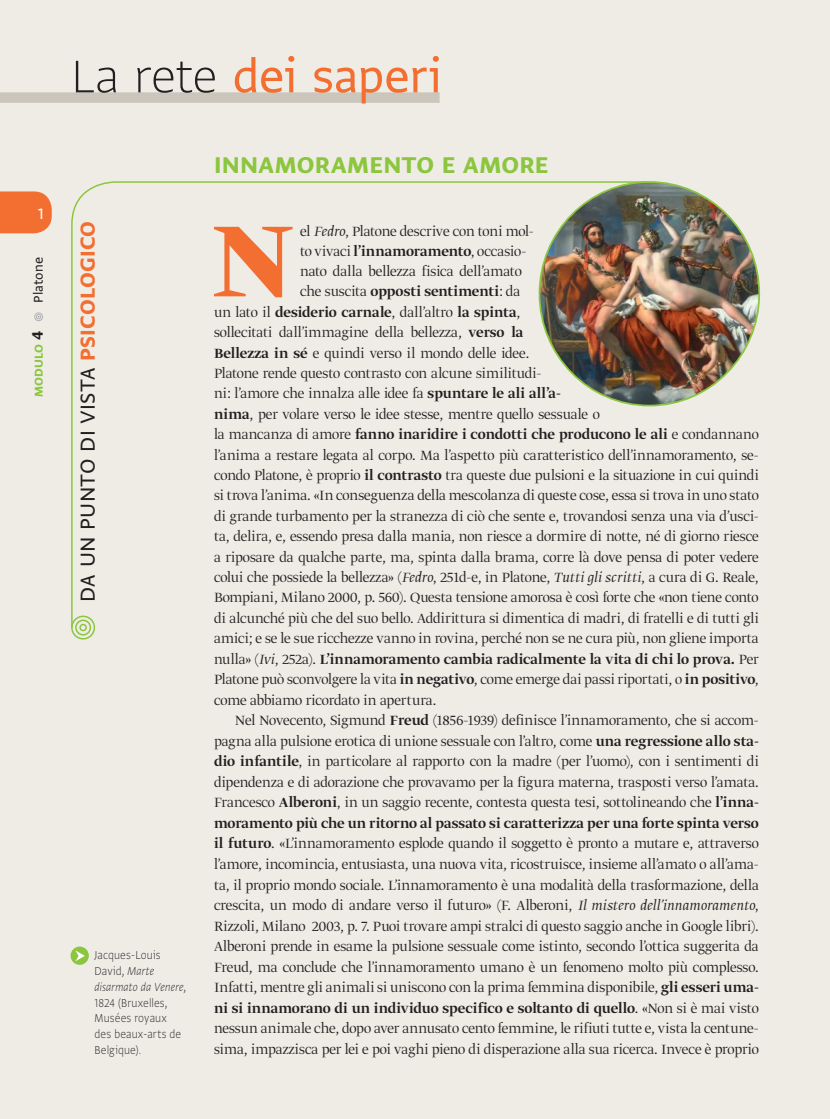
<style>
.page{position:relative;width:830px;height:1119px;background:#fff}
.page>*{position:absolute;margin:0;border:0;box-sizing:border-box;transform-origin:0 0}
.t1{font:700 119.25px "Greta Display Pro";color:#f36e31}
.t2{font:54px "Greta Sans Std";letter-spacing:-.01em;color:#f36e31}
.t3{font:27px "Greta Sans Std Bld";letter-spacing:.01em;color:#8bc63e}
.t4{font:24px "Greta Sans Std";letter-spacing:.01em;color:#231f20}
.t5{font:18px "Greta Sans Std";color:#fff}
.t6{font:300 15.75px "Greta Display Pro";color:#231f20}
.t7{font:500 15.75px "Greta Display Pro";color:#231f20}
.t8{font:15px "Greta Sans Std";color:#231f20}
.t9{font:300 expanded 13.5px/15.8px "Greta Sans Std";letter-spacing:.01em;color:#231f20;scale:.9 1}
.t10{font:13.5px "Greta Sans Std Bld";letter-spacing:.01em;color:#8bc63e}
.s1{font-size:18px;color:#231f20}
.s2{font-weight:300;font-stretch:expanded;color:#231f20}
.s3{font-family:"Greta Sans Std Bld";color:#f36e31}
.s4{font-style:italic}
.s5{font-weight:500}
.s6{font-weight:300}
.s7{font-weight:300;font-style:italic}
</style>
<div class="page">
<div style="left:0;top:0;width:829px;height:1118px;background:#efece6"></div>
<svg style="left:34px;top:312px;width:9px;height:9px"></svg>
<svg style="left:0;top:191px;width:52px;height:42px;background:#f2773e"></svg>
<div style="left:0;top:92px;width:439px;height:11px;background:#cbc6bc"></div>
<svg style="left:71px;top:181px;width:577px;height:448px"></svg>
<div style="left:71px;top:615px;width:24px;height:24px;border:2px solid #8bc63e;border-radius:50%"></div>
<div style="left:75px;top:619px;width:16px;height:16px;border:2px solid #8bc63e;border-radius:50%"></div>
<div style="left:79px;top:623px;width:8px;height:8px;border:2px solid #8bc63e;border-radius:50%"></div>
<img style="left:539px;top:182px;width:219px;height:223px">
<svg style="left:70px;top:946px;width:19px;height:18px"></svg>
<svg style="left:75px;top:950px;width:10px;height:11px"></svg>
<p class="t5" style="left:38px;top:203px;width:7px">1</p>
<p class="t8" style="left:30px;top:303px;width:47px;rotate:-90deg">Platone</p>
<p class="t10" style="left:31px;top:397px;width:67px;rotate:-90deg">MODULO <span class="s1">4</span></p>
<h2 class="t2" style="left:71px;top:45px;width:372px"><span class="s2">La rete</span> dei saperi</h2>
<h3 class="t4" style="left:74px;top:602px;width:382px;rotate:-90deg">DA UN PUNTO DI VISTA <span class="s3">PSICOLOGICO</span></h3>
<p class="t9" style="left:95px;top:946px;width:103px">Jacques-Louis<br>David, <span class="s4">Marte disarmato da Venere</span>,<br>1824 (Bruxelles,<br>Musées royaux des beaux-arts de<br>Belgique).</p>
<h3 class="t3" style="left:214px;top:149px;width:336px">INNAMORAMENTO E AMORE</h3>
<h1 class="t1" style="left:212px;top:191px;width:83px">N</h1>
<p class="t6" style="left:300px;top:222px;width:235px">el <span class="s4">Fedro</span>, Platone descrive con toni mol-</p>
<p class="t6" style="left:300px;top:242px;width:228px">to vivaci <span class="s5">l’innamoramento</span>, occasio-</p>
<p class="t6" style="left:300px;top:262px;width:223px">nato dalla bellezza fisica dell’amato</p>
<p class="t7" style="left:300px;top:282px;width:222px"><span class="s6">che suscita</span> opposti sentimenti<span class="s6">: da</span></p>
<p class="t7" style="left:214px;top:303px;width:308px"><span class="s6">un lato il</span> desiderio carnale<span class="s6">, dall’altro</span> la spinta<span class="s6">,</span></p>
<p class="t6" style="left:214px;top:323px;width:311px">sollecitati dall’immagine della bellezza, <span class="s5">verso la</span></p>
<p class="t6" style="left:214px;top:343px;width:317px"><span class="s5">Bellezza in sé</span> e quindi verso il mondo delle idee.</p>
<p class="t6" style="left:214px;top:364px;width:329px">Platone rende questo contrasto con alcune similitudi-</p>
<p class="t6" style="left:214px;top:384px;width:348px">ni: l’amore che innalza alle idee fa <span class="s5">spuntare le ali all’a-</span></p>
<p class="t6" style="left:214px;top:405px;width:387px"><span class="s5">nima</span>, per volare verso le idee stesse, mentre quello sessuale o</p>
<p class="t7" style="left:214px;top:425px;width:546px"><span class="s6">la mancanza di amore</span> fanno inaridire i condotti che producono le ali <span class="s6">e condannano</span></p>
<p class="t6" style="left:214px;top:445px;width:546px">l’anima a restare legata al corpo. Ma l’aspetto più caratteristico dell’innamoramento, se-</p>
<p class="t6" style="left:214px;top:466px;width:546px">condo Platone, è proprio <span class="s5">il contrasto</span> tra queste due pulsioni e la situazione in cui quindi</p>
<p class="t6" style="left:214px;top:486px;width:546px">si trova l’anima. «In conseguenza della mescolanza di queste cose, essa si trova in uno stato</p>
<p class="t6" style="left:214px;top:507px;width:546px">di grande turbamento per la stranezza di ciò che sente e, trovandosi senza una via d’usci-</p>
<p class="t6" style="left:214px;top:527px;width:546px">ta, delira, e, essendo presa dalla mania, non riesce a dormire di notte, né di giorno riesce</p>
<p class="t6" style="left:214px;top:547px;width:546px">a riposare da qualche parte, ma, spinta dalla brama, corre là dove pensa di poter vedere</p>
<p class="t6" style="left:214px;top:568px;width:546px">colui che possiede la bellezza» (<span class="s4">Fedro</span>, 251d-e, in Platone, <span class="s4">Tutti gli scritti</span>, a cura di G. Reale,</p>
<p class="t6" style="left:214px;top:588px;width:546px">Bompiani, Milano 2000, p. 560). Questa tensione amorosa è così forte che «non tiene conto</p>
<p class="t6" style="left:214px;top:609px;width:546px">di alcunché più che del suo bello. Addirittura si dimentica di madri, di fratelli e di tutti gli</p>
<p class="t6" style="left:214px;top:629px;width:546px">amici; e se le sue ricchezze vanno in rovina, perché non se ne cura più, non gliene importa</p>
<p class="t7" style="left:214px;top:649px;width:546px"><span class="s6">nulla» (</span><span class="s7">Ivi</span><span class="s6">, 252a).</span> L’innamoramento cambia radicalmente la vita di chi lo prova. <span class="s6">Per</span></p>
<p class="t6" style="left:214px;top:670px;width:546px">Platone può sconvolgere la vita <span class="s5">in negativo</span>, come emerge dai passi riportati, o <span class="s5">in positivo</span>,</p>
<p class="t6" style="left:214px;top:690px;width:224px">come abbiamo ricordato in apertura.</p>
<p class="t6" style="left:235px;top:711px;width:524px">Nel Novecento, Sigmund <span class="s5">Freud</span> (1856-1939) definisce l’innamoramento, che si accom-</p>
<p class="t6" style="left:214px;top:731px;width:546px">pagna alla pulsione erotica di unione sessuale con l’altro, come <span class="s5">una regressione allo sta-</span></p>
<p class="t6" style="left:214px;top:752px;width:546px"><span class="s5">dio infantile</span>, in particolare al rapporto con la madre (per l’uomo), con i sentimenti di</p>
<p class="t6" style="left:214px;top:772px;width:546px">dipendenza e di adorazione che provavamo per la figura materna, trasposti verso l’amata.</p>
<p class="t6" style="left:214px;top:793px;width:546px">Francesco <span class="s5">Alberoni</span>, in un saggio recente, contesta questa tesi, sottolineando che <span class="s5">l’inna-</span></p>
<p class="t7" style="left:214px;top:813px;width:546px">moramento più che un ritorno al passato si caratterizza per una forte spinta verso</p>
<p class="t6" style="left:214px;top:834px;width:546px"><span class="s5">il futuro</span>. «L’innamoramento esplode quando il soggetto è pronto a mutare e, attraverso</p>
<p class="t6" style="left:214px;top:854px;width:546px">l’amore, incomincia, entusiasta, una nuova vita, ricostruisce, insieme all’amato o all’ama-</p>
<p class="t6" style="left:214px;top:875px;width:546px">ta, il proprio mondo sociale. L’innamoramento è una modalità della trasformazione, della</p>
<p class="t6" style="left:214px;top:895px;width:546px">crescita, un modo di andare verso il futuro» (F. Alberoni, <span class="s4">Il mistero dell’innamoramento</span>,</p>
<p class="t6" style="left:214px;top:916px;width:546px">Rizzoli, Milano 2003, p. 7. Puoi trovare ampi stralci di questo saggio anche in Google libri).</p>
<p class="t6" style="left:214px;top:937px;width:546px">Alberoni prende in esame la pulsione sessuale come istinto, secondo l’ottica suggerita da</p>
<p class="t6" style="left:214px;top:957px;width:546px">Freud, ma conclude che l’innamoramento umano è un fenomeno molto più complesso.</p>
<p class="t6" style="left:214px;top:978px;width:546px">Infatti, mentre gli animali si uniscono con la prima femmina disponibile, <span class="s5">gli esseri uma-</span></p>
<p class="t7" style="left:214px;top:998px;width:546px">ni si innamorano di un individuo specifico e soltanto di quello<span class="s6">. «Non si è mai visto</span></p>
<p class="t6" style="left:214px;top:1019px;width:546px">nessun animale che, dopo aver annusato cento femmine, le rifiuti tutte e, vista la centune-</p>
<p class="t6" style="left:214px;top:1039px;width:546px">sima, impazzisca per lei e poi vaghi pieno di disperazione alla sua ricerca. Invece è proprio</p>
</div>
